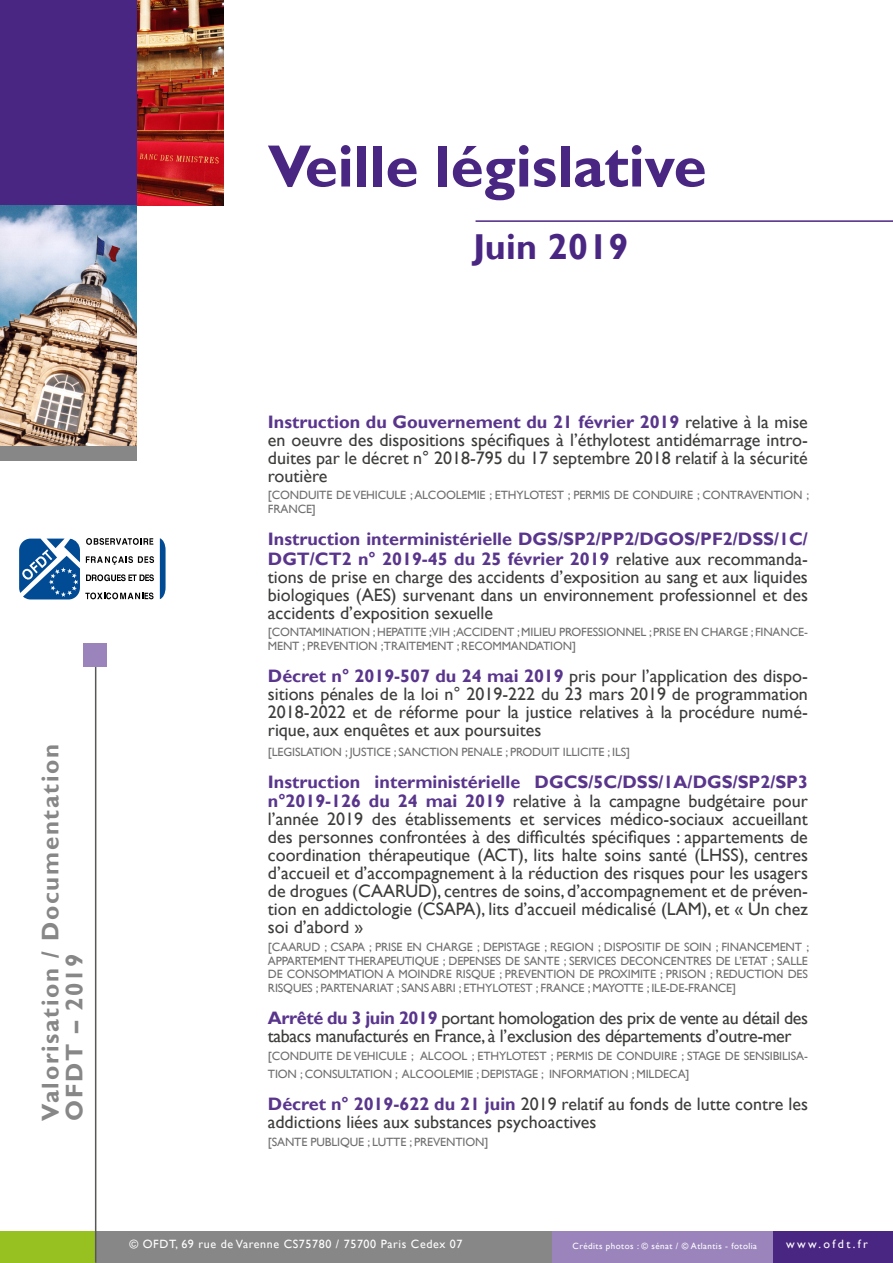
<style>
.page{position:relative;width:893px;height:1263px;background:#fff}
.page>*{position:absolute;margin:0;border:0;box-sizing:border-box;transform-origin:0 0}
.t1{font:700 60px "Gill Sans";letter-spacing:-.005em;color:#4a2683}
.t2{font:700 36px "Gill Sans";letter-spacing:.01em;color:#4a2683}
.t3{font:700 24px/24px "Gill Sans";letter-spacing:.07em;color:#878787}
.t4{font:18px/18.1px "Gill Sans";color:#3c3c3b;text-align:justify}
.t5{font:18px/18px "Gill Sans";letter-spacing:-.02em;color:#3c3c3b}
.t6{font:12px/13.5px "Gill Sans";letter-spacing:-.01em;color:#706f6f}
.t7{font:12px "Gill Sans";letter-spacing:.05em;color:#fff}
.t8{font:12px "Gill Sans";letter-spacing:.2em;color:#fff}
.t9{font:9px "Gill Sans";letter-spacing:.05em;color:#fff}
.s1{font-weight:700;color:#59358c}
</style>
<div class="page">
<img style="left:136px;top:0;width:87px;height:205px">
<div style="left:0;top:0;width:136px;height:206px;background:#4a2683"></div>
<div style="left:85px;top:1231px;width:471px;height:32px;background:#878787"></div>
<div style="left:771px;top:1231px;width:122px;height:32px;background:#4a2683"></div>
<div style="left:0;top:205px;width:136px;height:255px;background:#878787"></div>
<hr style="left:476px;top:220px;width:417px;height:2px;background:#4a2683">
<div style="left:0;top:1231px;width:96px;height:32px;background:#97c120"></div>
<svg style="left:160px;top:538px;width:6px;height:61px"></svg>
<svg style="left:19px;top:538px;width:135px;height:61px"></svg>
<hr style="left:95px;top:648px;width:1px;height:615px;background:#575756">
<div style="left:553px;top:1231px;width:220px;height:32px;background:#9b84bc"></div>
<div style="left:83px;top:643px;width:24px;height:24px;background:#9b84bc"></div>
<img style="left:0;top:205px;width:136px;height:240px">
<h1 class="t1" style="left:268px;top:130px;width:440px">Veille législative</h1>
<h2 class="t2" style="left:473px;top:225px;width:157px">Juin 2019</h2>
<h3 class="t3" style="left:39px;top:1120px;width:378px;rotate:-90deg">Valorisation / Documentation<br>OFDT – 2019</h3>
<p class="t4" style="left:268px;top:413px;width:542px"><span class="s1">Instruction du Gouvernement du 21 février 2019</span> relative à la mise en oeuvre des dispositions spécifiques à l’éthylotest antidémarrage intro&shy;duites par le décret n° 2018-795 du 17 septembre 2018 relatif à la sécurité routière</p>
<p class="t6" style="left:268px;top:489px;width:543px">[CONDUITE DE VEHICULE ; ALCOOLEMIE ; ETHYLOTEST ; PERMIS DE CONDUIRE ; CONTRAVENTION ;<br>FRANCE]</p>
<p class="t4" style="left:268px;top:530px;width:542px"><span class="s1">Instruction interministérielle DGS/SP2/PP2/DGOS/PF2/DSS/1C/ DGT/CT2 n° 2019-45 du 25 février 2019</span> relative aux recommanda&shy;tions de prise en charge des accidents d’exposition au sang et aux liquides biologiques (AES) survenant dans un environnement professionnel et des accidents d’exposition sexuelle</p>
<p class="t6" style="left:268px;top:626px;width:541px">[CONTAMINATION ; HEPATITE ;VIH ;ACCIDENT ; MILIEU PROFESSIONNEL ; PRISE EN CHARGE ; FINANCE-<br>MENT ; PREVENTION ;TRAITEMENT ; RECOMMANDATION]</p>
<p class="t4" style="left:268px;top:667px;width:542px"><span class="s1">Décret n° 2019-507 du 24 mai 2019</span> pris pour l’application des dispo&shy;sitions pénales de la loi n° 2019-222 du 23 mars 2019 de programmation 2018-2022 et de réforme pour la justice relatives à la procédure numé&shy;rique, aux enquêtes et aux poursuites</p>
<p class="t6" style="left:268px;top:745px;width:364px">[LEGISLATION ; JUSTICE ; SANCTION PENALE ; PRODUIT ILLICITE ; ILS]</p>
<p class="t4" style="left:268px;top:773px;width:542px"><span class="s1">Instruction interministérielle DGCS/5C/DSS/1A/DGS/SP2/SP3 n°2019-126 du 24 mai 2019</span> relative à la campagne budgétaire pour l’année 2019 des établissements et services médico-sociaux accueillant des personnes confrontées à des difficultés spécifiques : appartements de coordination thérapeutique (ACT), lits halte soins santé (LHSS), centres d’accueil et d’accompagnement à la réduction des risques pour les usagers de drogues (CAARUD), centres de soins, d’accompagnement et de préven&shy;tion en addictologie (CSAPA), lits d’accueil médicalisé (LAM), et « Un chez soi d’abord »</p>
<p class="t6" style="left:268px;top:940px;width:543px;text-align:justify">[CAARUD ; CSAPA ; PRISE EN CHARGE ; DEPISTAGE ; REGION ; DISPOSITIF DE SOIN ; FINANCEMENT ; APPARTEMENT THERAPEUTIQUE ; DEPENSES DE SANTE ; SERVICES DECONCENTRES DE L’ETAT ; SALLE DE CONSOMMATION A MOINDRE RISQUE ; PREVENTION DE PROXIMITE ; PRISON ; REDUCTION DES RISQUES ; PARTENARIAT ; SANS ABRI ; ETHYLOTEST ; FRANCE ; MAYOTTE ; ILE-DE-FRANCE]</p>
<p class="t5" style="left:268px;top:1009px;width:542px"><span class="s1">Arrêté du 3 juin 2019</span> portant homologation des prix de vente au détail des tabacs manufacturés en France, à l’exclusion des départements d’outre-mer</p>
<p class="t6" style="left:268px;top:1047px;width:542px;line-height:18px">[CONDUITE DE VEHICULE ; ALCOOL ; ETHYLOTEST ; PERMIS DE CONDUIRE ; STAGE DE SENSIBILISA-<br>TION ; CONSULTATION ; ALCOOLEMIE ; DEPISTAGE ; INFORMATION ; MILDECA]</p>
<p class="t4" style="left:268px;top:1095px;width:541px"><span class="s1">Décret n° 2019-622 du 21 juin</span> 2019 relatif au fonds de lutte contre les addictions liées aux substances psychoactives</p>
<p class="t6" style="left:268px;top:1135px;width:222px">[SANTE PUBLIQUE ; LUTTE ; PREVENTION]</p>
<p class="t7" style="left:129px;top:1237px;width:335px">© OFDT, 69 rue de Varenne CS75780 / 75700 Paris Cedex 07</p>
<p class="t9" style="left:573px;top:1240px;width:186px">Crédits photos : © sénat / © Atlantis - fotolia</p>
<p class="t8" style="left:786px;top:1237px;width:83px">www.ofdt.fr</p>
</div>
